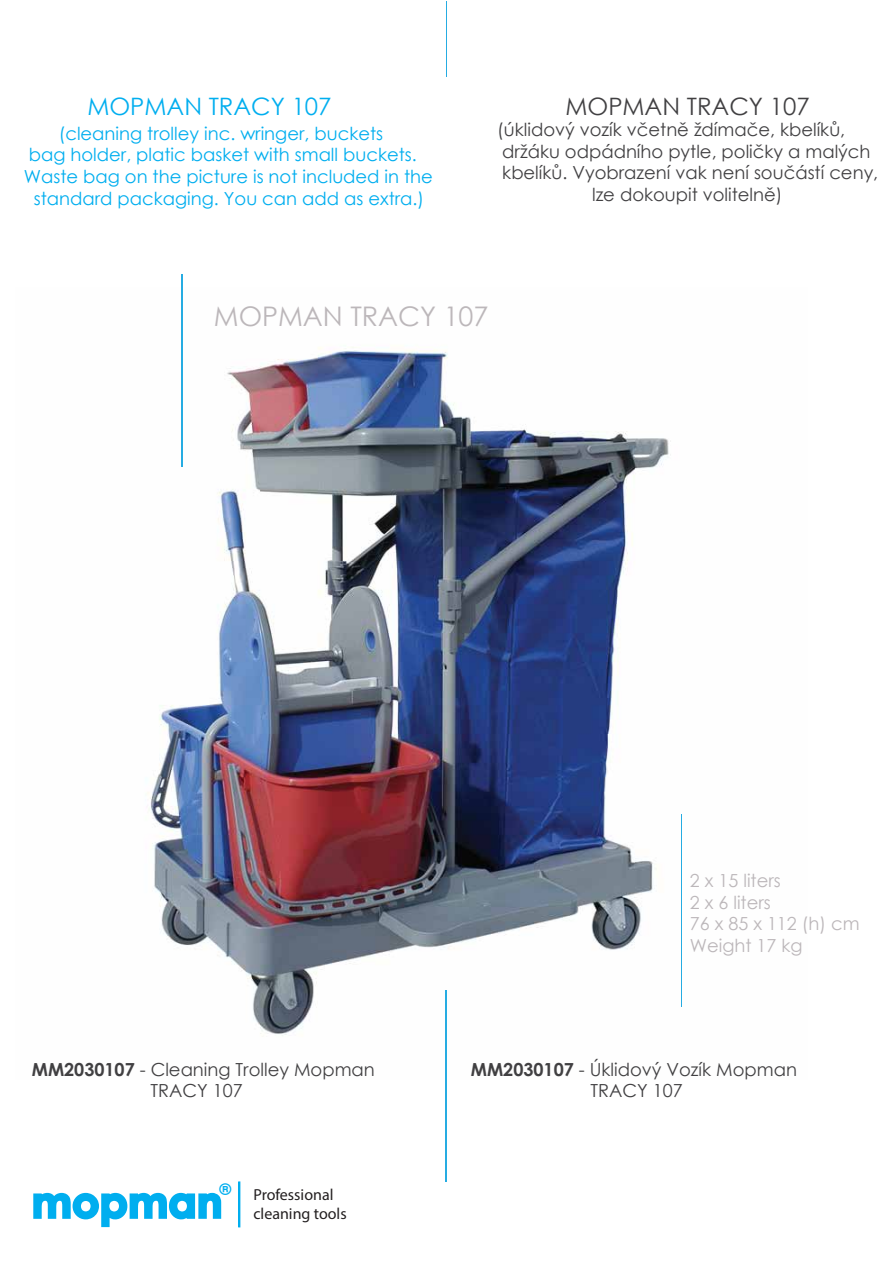
<style>
.page{position:relative;width:893px;height:1263px;background:#fff}
.page>*{position:absolute;margin:0;border:0;box-sizing:border-box;transform-origin:0 0}
.t1{font:700 42.6px "Century Gothic";letter-spacing:.005em;color:#00aeef}
.t2{font:27px "Century Gothic";color:#bcb7ba}
.t3{font:24px "Century Gothic";color:#00aeef}
.t4{font:24px "Century Gothic";color:#414042}
.t5{font:18px/21.6px "Century Gothic";color:#414042}
.t6{font:18px "Century Gothic";color:#00aeef}
.t7{font:18px/21.6px "Century Gothic";color:#bcb7ba}
.t8{font:15.9px/19.2px "Myriad Pro";color:#231f20}
.t9{font:700 15.9px "Century Gothic";color:#00aeef}
.s1{font-weight:700}
</style>
<div class="page">
<img style="left:147px;top:287px;width:535px;height:792px">
<svg style="left:33px;top:1192px;width:189px;height:36px"></svg>
<div style="left:238px;top:1181px;width:2px;height:46px;border:1px solid #00aeef"></div>
<img style="left:446px;top:1px;width:1px;height:75px">
<img style="left:446px;top:990px;width:1px;height:192px">
<img style="left:182px;top:275px;width:1px;height:191px">
<img style="left:681px;top:815px;width:1px;height:191px">
<h3 class="t3" style="left:87px;top:89px;width:246px">MOPMAN TRACY 107</h3>
<p class="t6" style="left:59px;top:121px;width:326px">(cleaning trolley inc. wringer, buckets</p>
<p class="t6" style="left:29px;top:142px;width:389px">bag holder, platic basket with small buckets.</p>
<p class="t6" style="left:24px;top:164px;width:411px">Waste bag on the picture is not included in the</p>
<p class="t6" style="left:34px;top:186px;width:392px">standard packaging. You can add as extra.)</p>
<h3 class="t4" style="left:565px;top:89px;width:246px">MOPMAN TRACY 107</h3>
<p class="t5" style="left:497px;top:119px;width:349px">(úklidový vozík včetně ždímače, kbelíků,</p>
<p class="t5" style="left:502px;top:140px;width:370px">držáku odpádního pytle, poličky a malých</p>
<p class="t5" style="left:502px;top:162px;width:377px">kbelíků. Vyobrazení vak není součástí ceny,</p>
<p class="t5" style="left:592px;top:183px;width:192px">lze dokoupit volitelně)</p>
<h2 class="t2" style="left:214px;top:297px;width:276px">MOPMAN TRACY 107</h2>
<p class="t7" style="left:690px;top:869px;width:171px">2 x 15 liters<br>2 x 6 liters<br>76 x 85 x 112 (h) cm<br>Weight 17 kg</p>
<p class="t5" style="left:151px;top:1058px;width:226px;text-indent:-119px"><span class="s1">MM2030107</span> - Cleaning Trolley Mopman<br>TRACY 107</p>
<p class="t9" style="left:220px;top:1177px;width:13px">®</p>
<p class="t8" style="left:253px;top:1185px;width:95px">Professional cleaning tools</p>
<h1 class="t1" style="left:32px;top:1170px;width:192px">mopman</h1>
<p class="t5" style="left:471px;top:1058px;width:328px;text-align:center"><span class="s1">MM2030107</span> - Úklidový Vozík Mopman<br>TRACY 107</p>
</div>
